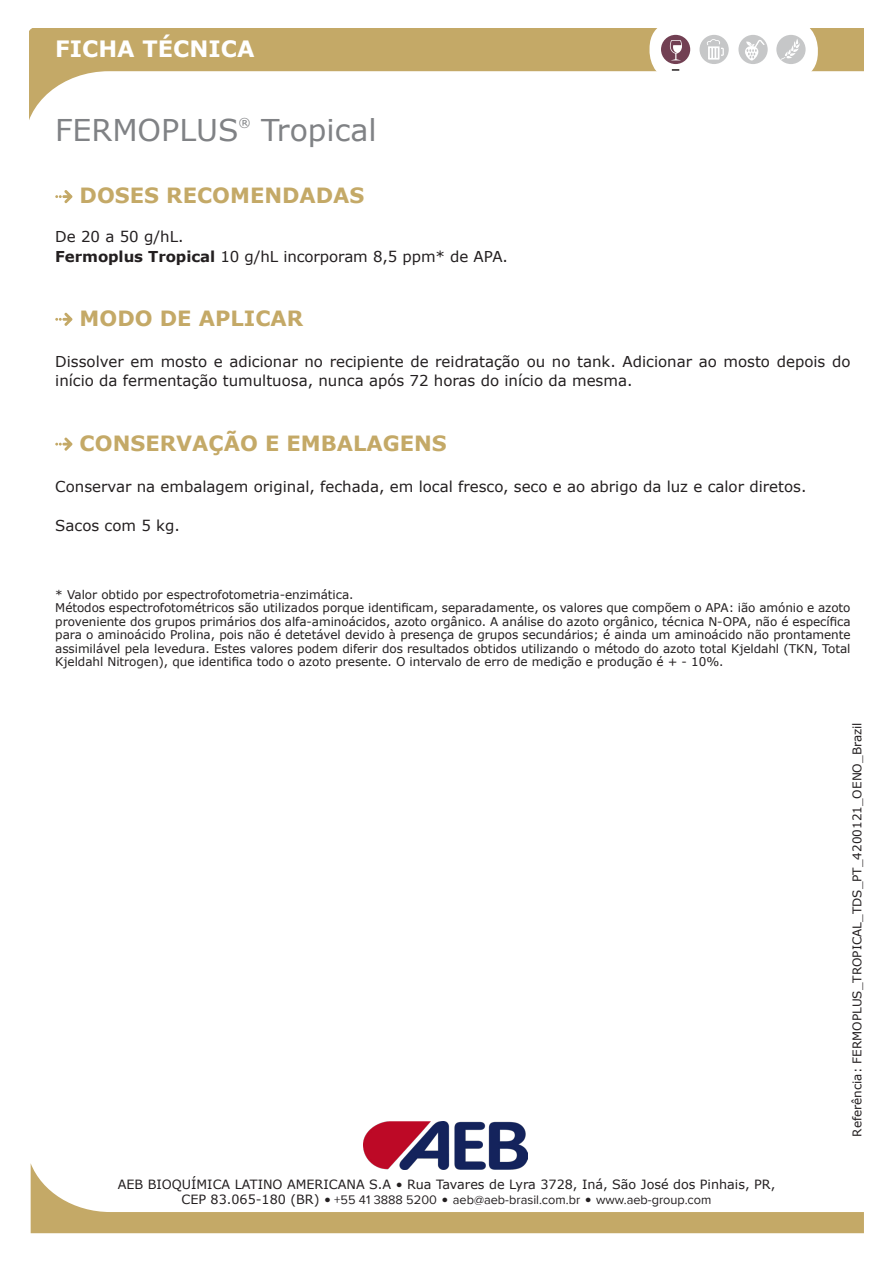
<style>
.page{position:relative;width:893px;height:1263px;background:#fff}
.page>*{position:absolute;margin:0;border:0;box-sizing:border-box;transform-origin:0 0}
.t1{font:30px "Verdana";color:#808285}
.t2{font:700 22.5px "Verdana";color:#fff}
.t3{font:700 21px "Verdana";color:#c4a967}
.t4{font:15px/19.5px "Verdana";color:#231f20}
.t5{font:12.75px "Verdana";color:#231f20}
.t6{font:12.75px "Proxima Nova";color:#231f20}
.t7{font:12.3px "Verdana";color:#808285}
.t8{font:12px/13.5px "Verdana";letter-spacing:-.005em;color:#231f20;text-align:justify}
.s1{font-weight:700}
.s2{font-family:"Verdana"}
</style>
<div class="page">
<svg style="left:30px;top:28px;width:833px;height:90px"></svg>
<div style="left:651px;top:20px;width:167px;height:61px;background:#fff;border-radius:28px"></div>
<svg style="left:671px;top:69px;width:8px;height:2px"></svg>
<div style="left:776px;top:35px;width:30px;height:29px;background:#c6c7c8;border-radius:50%"></div>
<svg style="left:781px;top:38px;width:19px;height:22px"></svg>
<div style="left:738px;top:35px;width:30px;height:29px;background:#c6c7c8;border-radius:50%"></div>
<div style="left:661px;top:35px;width:29px;height:29px;background:#724053;border-radius:50%"></div>
<div style="left:699px;top:35px;width:30px;height:29px;background:#c6c7c8;border-radius:50%"></div>
<svg style="left:707px;top:39px;width:17px;height:21px"></svg>
<svg style="left:670px;top:40px;width:12px;height:20px"></svg>
<svg style="left:745px;top:40px;width:20px;height:21px"></svg>
<img style="left:363px;top:1121px;width:165px;height:42px">
<svg style="left:31px;top:1163px;width:833px;height:70px"></svg>
<svg style="left:55px;top:190px;width:17px;height:13px"></svg>
<svg style="left:55px;top:313px;width:17px;height:13px"></svg>
<svg style="left:55px;top:438px;width:17px;height:13px"></svg>
<h2 class="t2" style="left:55px;top:32px;width:201px">FICHA TÉCNICA</h2>
<p class="t1" style="left:55px;top:110px;width:185px">FERMOPLUS</p>
<p class="t7" style="left:238px;top:114px;width:14px">®</p>
<p class="t1" style="left:261px;top:110px;width:117px">Tropical</p>
<p class="t3" style="left:80px;top:181px;width:286px">DOSES RECOMENDADAS</p>
<p class="t4" style="left:55px;top:227px;width:130px">De 20 a 50 g/hL.</p>
<p class="t4" style="left:55px;top:246px;width:454px"><span class="s1">Fermoplus Tropical</span> 10 g/hL incorporam 8,5 ppm* de APA.</p>
<p class="t3" style="left:80px;top:303px;width:225px">MODO DE APLICAR</p>
<p class="t4" style="left:55px;top:352px;width:797px">Dissolver em mosto e adicionar no recipiente de reidratação ou no tank. Adicionar ao mosto depois do início da fermentação tumultuosa, nunca após 72 horas do início da mesma.</p>
<p class="t3" style="left:80px;top:428px;width:369px">CONSERVAÇÃO E EMBALAGENS</p>
<p class="t4" style="left:55px;top:476px;width:753px">Conservar na embalagem original, fechada, em local fresco, seco e ao abrigo da luz e calor diretos.</p>
<p class="t4" style="left:55px;top:515px;width:126px">Sacos com 5 kg.</p>
<p class="t8" style="left:55px;top:587px;width:300px">* Valor obtido por espectrofotometria-enzimática.</p>
<p class="t8" style="left:55px;top:601px;width:797px">Métodos espectrofotométricos são utilizados porque identificam, separadamente, os valores que compõem o APA: ião amónio e azoto proveniente dos grupos primários dos alfa-aminoácidos, azoto orgânico. A análise do azoto orgânico, técnica N-OPA, não é específica para o aminoácido Prolina, pois não é detetável devido à presença de grupos secundários; é ainda um aminoácido não prontamente assimilável pela levedura. Estes valores podem diferir dos resultados obtidos utilizando o método do azoto total Kjeldahl (TKN, Total Kjeldahl Nitrogen), que identifica todo o azoto presente. O intervalo de erro de medição e produção é + - 10%.</p>
<p class="t5" style="left:118px;top:1175px;width:659px">AEB BIOQUÍMICA LATINO AMERICANA S.A • Rua Tavares de Lyra 3728, Iná, São José dos Pinhais, PR,</p>
<p class="t6" style="left:181px;top:1192px;width:532px"><span class="s2">CEP 83.065-180 (BR) •</span> +55 41 3888 5200 <span class="s2">•</span> aeb@aeb-brasil.com.br <span class="s2">•</span> www.aeb-group.com</p>
<p class="t8" style="left:850px;top:1136px;width:416px;rotate:-90deg">Referência: FERMOPLUS_TROPICAL_TDS_PT_4200121_OENO_Brazil</p>
</div>
